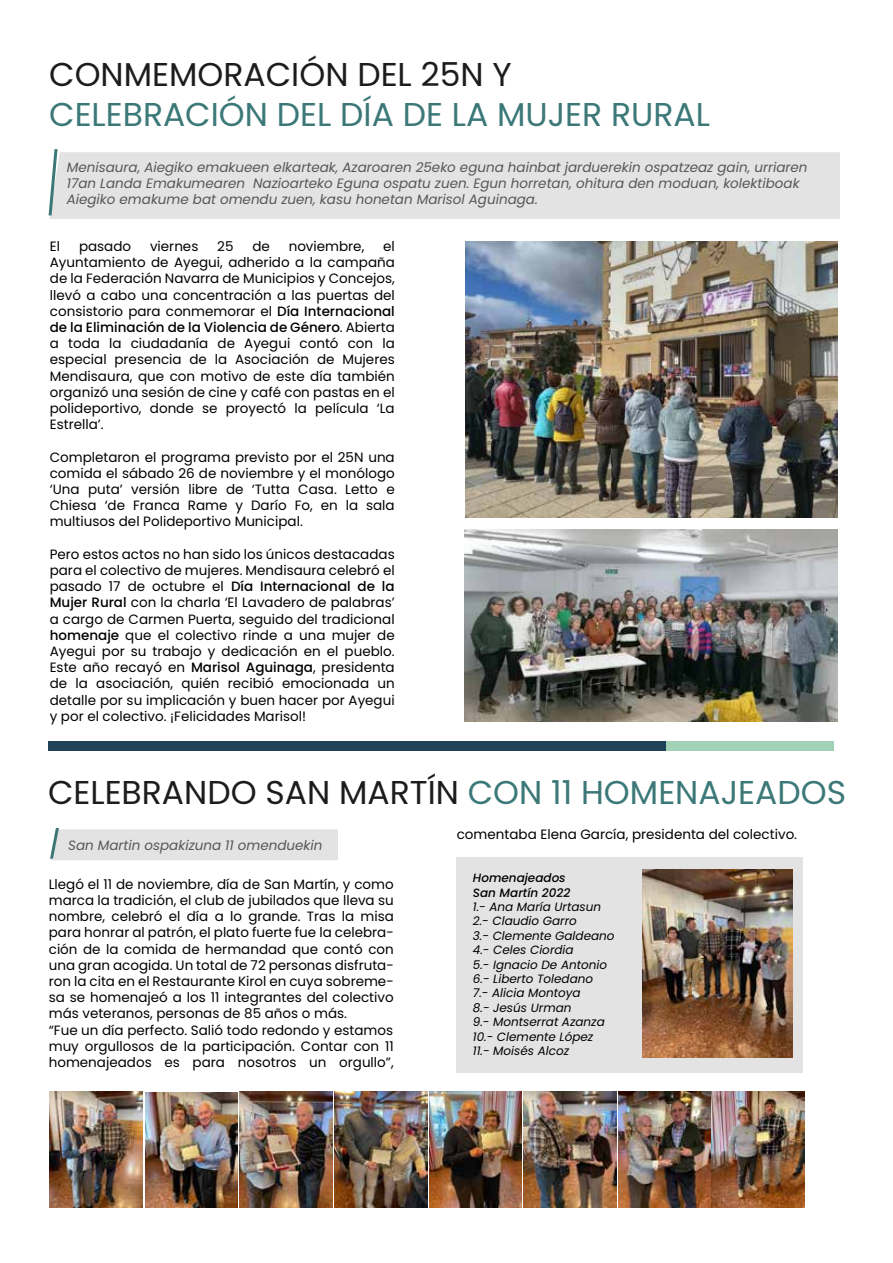
<style>
.page{position:relative;width:893px;height:1263px;background:#fff}
.page>*{position:absolute;margin:0;border:0;box-sizing:border-box;transform-origin:0 0}
.t1{font:33px "Poppins";color:#1c1c1b}
.t2{font:33px "Poppins";color:#3b7877}
.t3{font:13.5px/16.2px "Poppins";color:#000;text-align:justify}
.t4{font:italic 13.5px/16.2px "Poppins";color:#575756}
.t5{font:italic 12px/14.4px "Poppins";color:#000}
.t6{font:italic 500 12px/14.4px "Poppins";color:#000}
.s1{font-weight:500}
.s2{color:#3b7877}
</style>
<div class="page">
<img style="left:466px;top:242px;width:371px;height:276px">
<div style="left:49px;top:152px;width:791px;height:67px;background:#e3e3e3"></div>
<svg style="left:49px;top:149px;width:9px;height:66px"></svg>
<div style="left:48px;top:741px;width:786px;height:10px;background:#a2d2b5"></div>
<div style="left:48px;top:741px;width:617px;height:10px;background:#1f4259"></div>
<img style="left:465px;top:530px;width:372px;height:191px">
<svg style="left:50px;top:828px;width:288px;height:32px;background:#e2e3e3"></svg>
<img style="left:50px;top:1092px;width:92px;height:115px">
<img style="left:145px;top:1092px;width:93px;height:115px">
<img style="left:240px;top:1092px;width:92px;height:115px">
<img style="left:335px;top:1091px;width:92px;height:116px">
<img style="left:429px;top:1092px;width:93px;height:115px">
<img style="left:524px;top:1092px;width:92px;height:115px">
<img style="left:618px;top:1092px;width:92px;height:115px">
<img style="left:712px;top:1092px;width:92px;height:115px">
<div style="left:456px;top:857px;width:347px;height:216px;background:#e3e3e3"></div>
<img style="left:642px;top:870px;width:150px;height:187px">
<h1 class="t1" style="left:49px;top:56px;width:464px">CONMEMORACIÓN DEL 25N Y</h1>
<h1 class="t2" style="left:49px;top:95px;width:662px">CELEBRACIÓN DEL DÍA DE LA MUJER RURAL</h1>
<p class="t4" style="left:67px;top:160px;width:742px">Menisaura, Aiegiko emakueen elkarteak, Azaroaren 25eko eguna hainbat jarduerekin ospatzeaz gain, urriaren<br>17an Landa Emakumearen Nazioarteko Eguna ospatu zuen. Egun horretan, ohitura den moduan, kolektiboak<br>Aiegiko emakume bat omendu zuen, kasu honetan Marisol Aguinaga.</p>
<p class="t3" style="left:50px;top:238px;width:12px">El</p>
<p class="t3" style="left:79px;top:238px;width:54px">pasado</p>
<p class="t3" style="left:150px;top:238px;width:50px">viernes</p>
<p class="t3" style="left:217px;top:238px;width:18px">25</p>
<p class="t3" style="left:252px;top:238px;width:19px">de</p>
<p class="t3" style="left:289px;top:238px;width:77px">noviembre,</p>
<p class="t3" style="left:50px;top:238px;width:347px;text-indent:333px">el Ayuntamiento de Ayegui, adherido a la campaña de la Federación Navarra de Municipios y Concejos, llevó a cabo una concentración a las puertas del consistorio para conmemorar el <span class="s1">Día Internacional de la Eliminación de la Violencia de Género</span>. Abierta a toda la ciudadanía de Ayegui contó con la especial presencia de la Asociación de Mujeres Mendisaura, que con motivo de este día también organizó una sesión de cine y café con pastas en el polideportivo, donde se proyectó la película ‘La Estrella’.</p>
<p class="t3" style="left:50px;top:449px;width:347px">Completaron el programa previsto por el 25N una comida el sábado 26 de noviembre y el monólogo ‘Una puta’ versión libre de ‘Tutta Casa. Letto e Chiesa ‘de Franca Rame y Darío Fo, en la sala multiusos del Polideportivo Municipal.</p>
<p class="t3" style="left:50px;top:546px;width:347px">Pero estos actos no han sido los únicos destacadas para el colectivo de mujeres. Mendisaura celebró el pasado 17 de octubre el <span class="s1">Día Internacional de la Mujer Rural</span> con la charla ‘El Lavadero de palabras’ a cargo de Carmen Puerta, seguido del tradicional <span class="s1">homenaje</span> que el colectivo rinde a una mujer de Ayegui por su trabajo y dedicación en el pueblo.<br>Este año recayó en <span class="s1">Marisol Aguinaga</span>, presidenta de la asociación, quién recibió emocionada un detalle por su implicación y buen hacer por Ayegui y por el colectivo. ¡Felicidades Marisol!</p>
<h1 class="t1" style="left:48px;top:774px;width:799px">CELEBRANDO SAN MARTÍN <span class="s2">CON 11 HOMENAJEADOS</span></h1>
<p class="t4" style="left:68px;top:839px;width:256px">San Martin ospakizuna 11 omenduekin</p>
<p class="t3" style="left:49px;top:876px;width:347px;text-align:left">Llegó el 11 de noviembre, día de San Martín, y como marca la tradición, el club de jubilados que lleva su nombre, celebró el día a lo grande. Tras la misa para honrar al patrón, el plato fuerte fue la celebra&shy;ción de la comida de hermandad que contó con una gran acogida. Un total de 72 personas disfruta&shy;ron la cita en el Restaurante Kirol en cuya sobreme&shy;sa se homenajeó a los 11 integrantes del colectivo más veteranos, personas de 85 años o más.<br>“Fue un día perfecto. Salió todo redondo y estamos muy orgullosos de la participación. Contar con 11 homenajeados es para nosotros un orgullo”,</p>
<p class="t3" style="left:457px;top:827px;width:342px">comentaba Elena García, presidenta del colectivo.</p>
<p class="t6" style="left:473px;top:872px;width:99px">Homenajeados<br>San Martín 2022</p>
<p class="t5" style="left:473px;top:901px;width:143px">1.- Ana María Urtasun<br>2.- Claudio Garro<br>3.- Clemente Galdeano<br>4.- Celes Ciordia<br>5.- Ignacio De Antonio<br>6.- Liberto Toledano<br>7.- Alicia Montoya<br>8.- Jesús Urman<br>9.- Montserrat Azanza<br>10.- Clemente López<br>11.- Moisés Alcoz</p>
</div>
